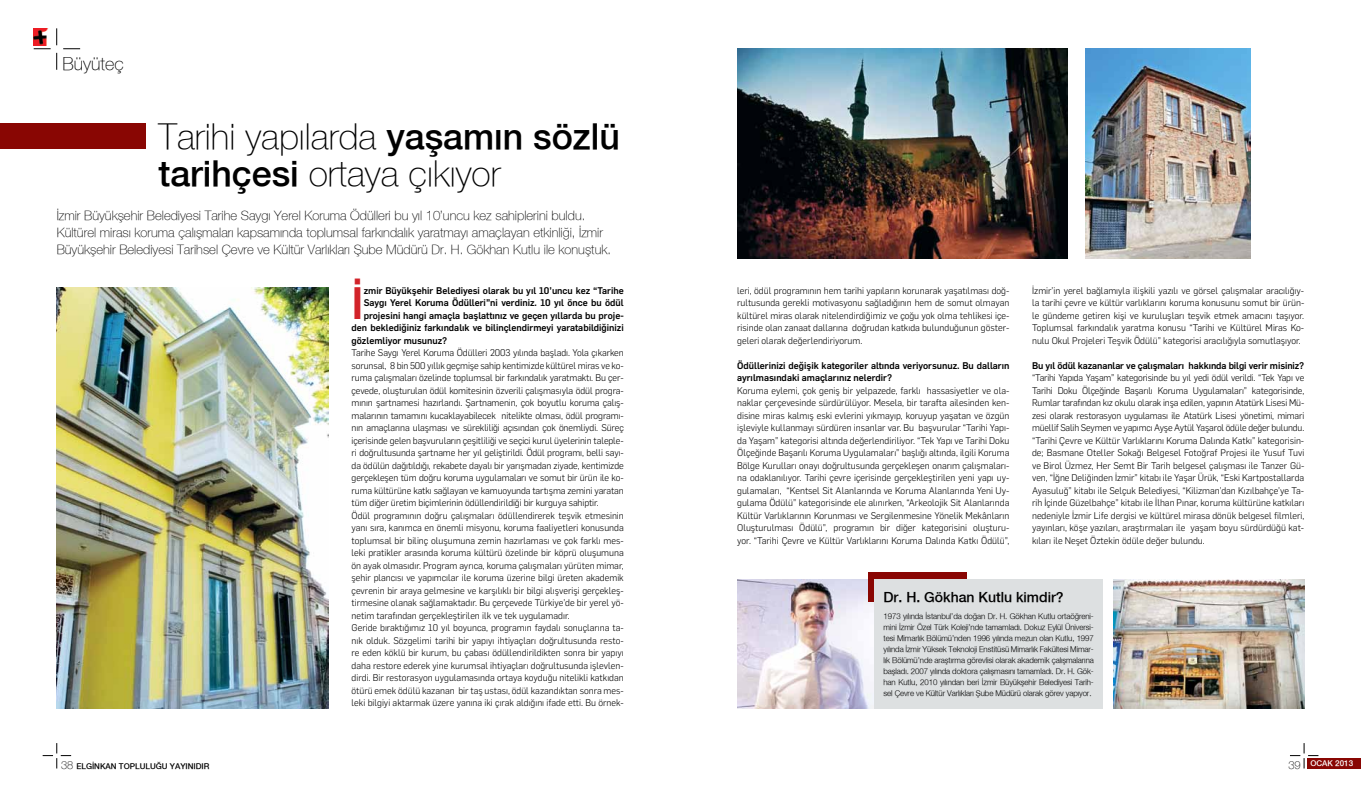
<style>
.page{position:relative;width:1361px;height:794px;background:#fff}
.page>*{position:absolute;margin:0;border:0;box-sizing:border-box;transform-origin:0 0}
.t1{font:500 44.6px "Flama";color:#d2232a}
.t2{font:35.7px/37.9px "Helvetica Neue X Thin";color:#000}
.t3{font:18px "Helvetica Neue X Thin";color:#000}
.t4{font:14px "Helvetica Neue X Medium";color:#000}
.t5{font:13px/17px "Helvetica Neue X Thin";color:#000}
.t6{font:11px "Helvetica Neue X Thin";color:#000}
.t7{font:300 9.5px/12.5px "Flama";color:#000;text-align:justify}
.t8{font:500 9.5px/12.5px "Flama";color:#000}
.t9{font:8px/11px "Helvetica Neue X Light";letter-spacing:-.01em;color:#000;text-align:justify}
.t10{font:8px "Helvetica Neue X Medium";color:#000}
.t11{font:8px "Helvetica Neue X Medium";color:#fff}
.s1{font-family:"Helvetica Neue X Medium"}
.s2{font-family:"Helvetica Neue X Thin";font-size:11px}
</style>
<div class="page">
<img style="left:34px;top:28px;width:15px;height:17px">
<svg style="left:34px;top:49px;width:17px;height:1px"></svg>
<svg style="left:57px;top:28px;width:23px;height:42px"></svg>
<svg style="left:43px;top:743px;width:28px;height:25px"></svg>
<svg style="left:1290px;top:743px;width:28px;height:25px"></svg>
<div style="left:1307px;top:758px;width:54px;height:10px;background:#890603"></div>
<div style="left:0;top:123px;width:146px;height:25px;background:#890603"></div>
<img style="left:737px;top:579px;width:136px;height:130px">
<div style="left:868px;top:572px;width:98px;height:30px;background:#890603"></div>
<div style="left:873px;top:579px;width:229px;height:130px;background:#dde0e1"></div>
<img style="left:57px;top:287px;width:272px;height:422px">
<img style="left:1085px;top:49px;width:165px;height:209px">
<img style="left:1113px;top:579px;width:191px;height:129px">
<img style="left:737px;top:49px;width:330px;height:209px">
<h3 class="t3" style="left:62px;top:53px;width:63px">Büyüteç</h3>
<h2 class="t2" style="left:159px;top:117px;width:463px">Tarihi yapılarda <span class="s1">yaşamın sözlü tarihçesi</span> ortaya çıkıyor</h2>
<p class="t5" style="left:57px;top:207px;width:556px">İzmir Büyükşehir Belediyesi Tarihe Saygı Yerel Koruma Ödülleri bu yıl 10’uncu kez sahiplerini buldu.<br>Kültürel mirası koruma çalışmaları kapsamında toplumsal farkındalık yaratmayı amaçlayan etkinliği, İzmir<br>Büyükşehir Belediyesi Tarihsel Çevre ve Kültür Varlıkları Şube Müdürü Dr. H. Gökhan Kutlu ile konuştuk.</p>
<h1 class="t1" style="left:351px;top:271px;width:14px">İ</h1>
<p class="t8" style="left:364px;top:283px;width:262px">zmir Büyükşehir Belediyesi olarak bu yıl 10’uncu kez “Tarihe</p>
<p class="t8" style="left:364px;top:296px;width:262px">Saygı Yerel Koruma Ödülleri”ni verdiniz. 10 yıl önce bu ödül</p>
<p class="t8" style="left:364px;top:308px;width:262px">projesini hangi amaçla başlattınız ve geçen yıllarda bu proje-</p>
<p class="t8" style="left:351px;top:321px;width:274px">den beklediğiniz farkındalık ve bilinçlendirmeyi yaratabildiğinizi</p>
<p class="t8" style="left:351px;top:333px;width:97px">gözlemliyor musunuz?</p>
<p class="t7" style="left:351px;top:346px;width:274px;text-align:left">Tarihe Saygı Yerel Koruma Ödülleri 2003 yılında başladı. Yola çıkarken sorunsal, 8 bin 500 yıllık geçmişe sahip kentimizde kültürel miras ve ko&shy;ruma çalışmaları özelinde toplumsal bir farkındalık yaratmaktı. Bu çer&shy;çevede, oluşturulan ödül komitesinin özverili çalışmasıyla ödül progra&shy;mının şartnamesi hazırlandı. Şartnamenin, çok boyutlu koruma çalış&shy;malarının tamamını kucaklayabilecek nitelikte olması, ödül programı&shy;nın amaçlarına ulaşması ve sürekliliği açısından çok önemliydi. Süreç içerisinde gelen başvuruların çeşitliliği ve seçici kurul üyelerinin taleple&shy;ri doğrultusunda şartname her yıl geliştirildi. Ödül programı, belli sayı&shy;da ödülün dağıtıldığı, rekabete dayalı bir yarışmadan ziyade, kentimizde gerçekleşen tüm doğru koruma uygulamaları ve somut bir ürün ile ko&shy;ruma kültürüne katkı sağlayan ve kamuoyunda tartışma zemini yaratan tüm diğer üretim biçimlerinin ödüllendirildiği bir kurguya sahiptir.<br>Ödül programının doğru çalışmaları ödüllendirerek teşvik etmesinin yanı sıra, kanımca en önemli misyonu, koruma faaliyetleri konusunda toplumsal bir bilinç oluşumuna zemin hazırlaması ve çok farklı mes&shy;leki pratikler arasında koruma kültürü özelinde bir köprü oluşumuna ön ayak olmasıdır. Program ayrıca, koruma çalışmaları yürüten mimar, şehir plancısı ve yapımcılar ile koruma üzerine bilgi üreten akademik çevrenin bir araya gelmesine ve karşılıklı bir bilgi alışverişi gerçekleş&shy;tirmesine olanak sağlamaktadır. Bu çerçevede Türkiye’de bir yerel yö&shy;netim tarafından gerçekleştirilen ilk ve tek uygulamadır.<br>Geride bıraktığımız 10 yıl boyunca, programın faydalı sonuçlarına ta&shy;nık olduk. Sözgelimi tarihi bir yapıyı ihtiyaçları doğrultusunda resto&shy;re eden köklü bir kurum, bu çabası ödüllendirildikten sonra bir yapıyı daha restore ederek yine kurumsal ihtiyaçları doğrultusunda işlevlen&shy;dirdi. Bir restorasyon uygulamasında ortaya koyduğu nitelikli katkıdan ötürü emek ödülü kazanan bir taş ustası, ödül kazandıktan sonra mes&shy;leki bilgiyi aktarmak üzere yanına iki çırak aldığını ifade etti. Bu örnek-</p>
<p class="t7" style="left:737px;top:284px;width:274px">leri, ödül programının hem tarihi yapıların korunarak yaşatılması doğ&shy;rultusunda gerekli motivasyonu sağladığının hem de somut olmayan kültürel miras olarak nitelendirdiğimiz ve çoğu yok olma tehlikesi içe&shy;risinde olan zanaat dallarına doğrudan katkıda bulunduğunun göster&shy;geleri olarak değerlendiriyorum.</p>
<p class="t8" style="left:737px;top:358px;width:274px">Ödüllerinizi değişik kategoriler altında veriyorsunuz. Bu dalların ayrılmasındaki amaçlarınız nelerdir?</p>
<p class="t7" style="left:737px;top:384px;width:274px">Koruma eylemi, çok geniş bir yelpazede, farklı hassasiyetler ve ola&shy;naklar çerçevesinde sürdürülüyor. Mesela, bir tarafta ailesinden ken&shy;disine miras kalmış eski evlerini yıkmayıp, koruyup yaşatan ve özgün işleviyle kullanmayı sürdüren insanlar var. Bu başvurular “Tarihi Yapı&shy;da Yaşam” kategorisi altında değerlendiriliyor. “Tek Yapı ve Tarihi Doku Ölçeğinde Başarılı Koruma Uygulamaları” başlığı altında, ilgili Koruma Bölge Kurulları onayı doğrultusunda gerçekleşen onarım çalışmaları&shy;na odaklanılıyor. Tarihi çevre içerisinde gerçekleştirilen yeni yapı uy&shy;gulamaları, “Kentsel Sit Alanlarında ve Koruma Alanlarında Yeni Uy&shy;gulama Ödülü” kategorisinde ele alınırken, “Arkeolojik Sit Alanlarında Kültür Varlıklarının Korunması ve Sergilenmesine Yönelik Mekânların Oluşturulması Ödülü”, programın bir diğer kategorisini oluşturu&shy;yor. “Tarihi Çevre ve Kültür Varlıklarını Koruma Dalında Katkı Ödülü”,</p>
<p class="t7" style="left:1032px;top:284px;width:274px">İzmir’in yerel bağlamıyla ilişkili yazılı ve görsel çalışmalar aracılığıy&shy;la tarihi çevre ve kültür varlıklarını koruma konusunu somut bir ürün&shy;le gündeme getiren kişi ve kuruluşları teşvik etmek amacını taşıyor.<br>Toplumsal farkındalık yaratma konusu “Tarihi ve Kültürel Miras Ko&shy;nulu Okul Projeleri Teşvik Ödülü” kategorisi aracılığıyla somutlaşıyor.</p>
<p class="t8" style="left:1032px;top:358px;width:274px">Bu yıl ödül kazananlar ve çalışmaları hakkında bilgi verir misiniz?</p>
<p class="t7" style="left:1032px;top:371px;width:274px">“Tarihi Yapıda Yaşam” kategorisinde bu yıl yedi ödül verildi. “Tek Yapı ve Tarihi Doku Ölçeğinde Başarılı Koruma Uygulamaları” kategorisinde, Rumlar tarafından kız okulu olarak inşa edilen, yapının Atatürk Lisesi Mü&shy;zesi olarak restorasyon uygulaması ile Atatürk Lisesi yönetimi, mimari müellif Salih Seymen ve yapımcı Ayşe Aytül Yaşarol ödüle değer bulundu. “Tarihi Çevre ve Kültür Varlıklarını Koruma Dalında Katkı” kategorisin&shy;de; Basmane Oteller Sokağı Belgesel Fotoğraf Projesi ile Yusuf Tuvi ve Birol Üzmez, Her Semt Bir Tarih belgesel çalışması ile Tanzer Gü&shy;ven, “İğne Deliğinden İzmir” kitabı ile Yaşar Ürük, “Eski Kartpostallarda Ayasuluğ” kitabı ile Selçuk Belediyesi, “Kilizman’dan Kızılbahçe’ye Ta&shy;rih İçinde Güzelbahçe” kitabı ile İlhan Pınar, koruma kültürüne katkıları nedeniyle İzmir Life dergisi ve kültürel mirasa dönük belgesel filmleri, yayınları, köşe yazıları, araştırmaları ile yaşam boyu sürdürdüğü kat&shy;kıları ile Neşet Öztekin ödüle değer bulundu.</p>
<h3 class="t4" style="left:883px;top:588px;width:182px">Dr. H. Gökhan Kutlu kimdir?</h3>
<p class="t9" style="left:883px;top:610px;width:212px">1973 yılında İstanbul’da doğan Dr. H. Gökhan Kutlu ortaöğreni&shy;mini İzmir Özel Türk Koleji’nde tamamladı. Dokuz Eylül Üniversi&shy;tesi Mimarlık Bölümü’nden 1996 yılında mezun olan Kutlu, 1997 yılında İzmir Yüksek Teknoloji Enstitüsü Mimarlık Fakültesi Mimar&shy;lık Bölümü’nde araştırma görevlisi olarak akademik çalışmalarına başladı. 2007 yılında doktora çalışmasını tamamladı. Dr. H. Gök&shy;han Kutlu, 2010 yılından beri İzmir Büyükşehir Belediyesi Tarih&shy;sel Çevre ve Kültür Varlıkları Şube Müdürü olarak görev yapıyor.</p>
<p class="t10" style="left:61px;top:761px;width:150px"><span class="s2">38</span> ELGİNKAN TOPLULUĞU YAYINIDIR</p>
<p class="t6" style="left:1288px;top:758px;width:14px">39</p>
<p class="t11" style="left:1310px;top:758px;width:44px">OCAK 2013</p>
</div>
